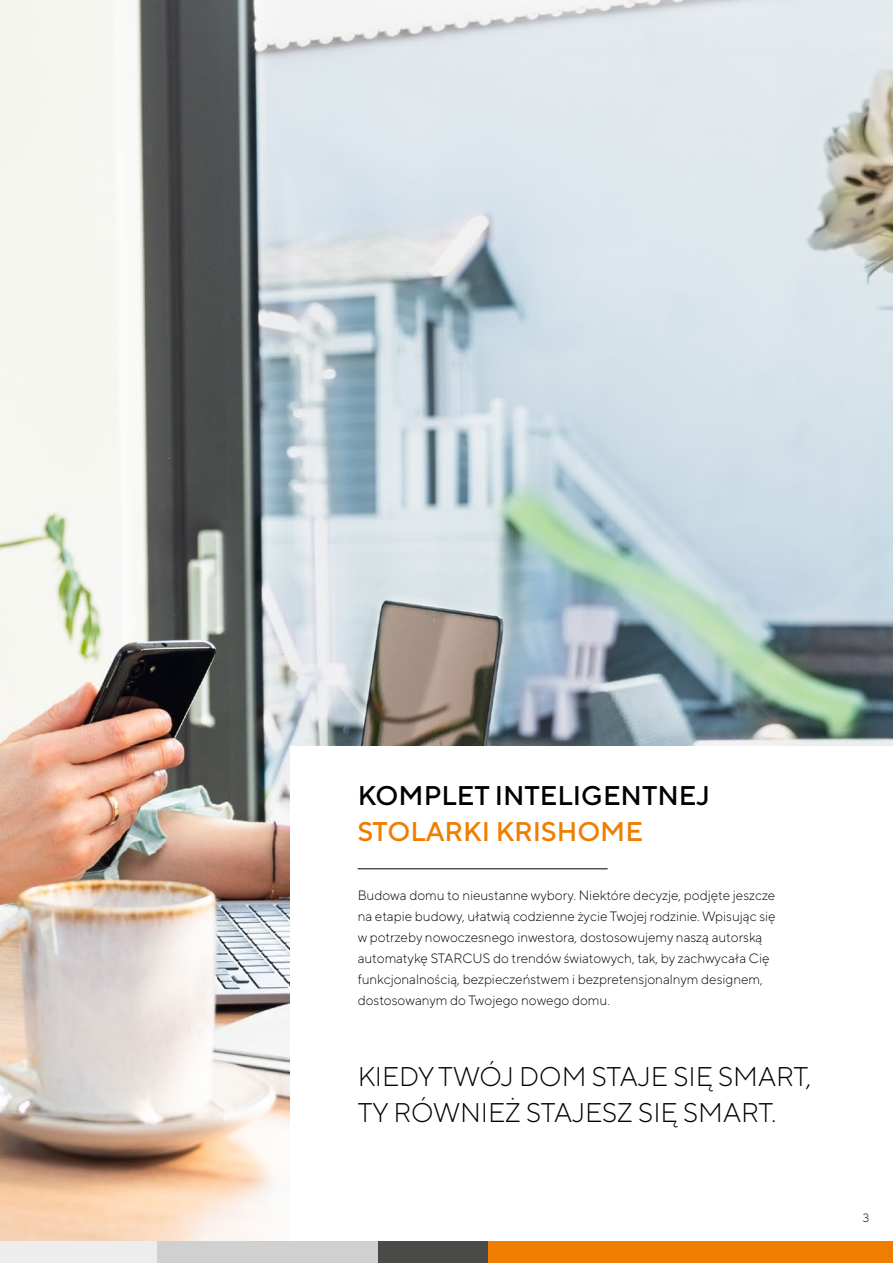
<style>
.page{position:relative;width:893px;height:1263px;background:#fff}
.page>*{position:absolute;margin:0;border:0;box-sizing:border-box;transform-origin:0 0}
.t1{font:300 27px/36px "TT Norms Pro";color:#000}
.t2{font:500 27px "TT Norms Pro";color:#000}
.t3{font:500 27px "TT Norms Pro";color:#ef7d00}
.t4{font:300 13.5px/21px "TT Norms Pro";color:#000}
.t5{font:300 12px "TT Norms Pro";color:#000}
</style>
<div class="page">
<img style="left:0;top:0;width:893px;height:1241px">
<div style="left:291px;top:746px;width:602px;height:496px;background:#fff"></div>
<hr style="left:358px;top:868px;width:250px;height:1px;background:#000">
<div style="left:0;top:1242px;width:157px;height:21px;background:#ededed"></div>
<div style="left:157px;top:1242px;width:221px;height:21px;background:#d0d0d0"></div>
<div style="left:378px;top:1242px;width:111px;height:21px;background:#4a4a49"></div>
<div style="left:489px;top:1242px;width:404px;height:21px;background:#ef7d00"></div>
<h1 class="t2" style="left:358px;top:778px;width:354px">KOMPLET INTELIGENTNEJ</h1>
<h1 class="t3" style="left:358px;top:814px;width:287px">STOLARKI KRISHOME</h1>
<p class="t4" style="left:358px;top:884px;width:419px">Budowa domu to nieustanne wybory. Niektóre decyzje, podjęte jeszcze na etapie budowy, ułatwią codzienne życie Twojej rodzinie. Wpisując się w potrzeby nowoczesnego inwestora, dostosowujemy naszą autorską automatykę STARCUS do trendów światowych, tak, by zachwycała Cię funkcjonalnością, bezpieczeństwem i bezpretensjonalnym designem, dostosowanym do Twojego nowego domu.</p>
<h1 class="t1" style="left:358px;top:1058px;width:455px">KIEDY TWÓJ DOM STAJE SIĘ SMART,<br>TY RÓWNIEŻ STAJESZ SIĘ SMART.</h1>
<p class="t5" style="left:863px;top:1210px;width:8px">3</p>
</div>
